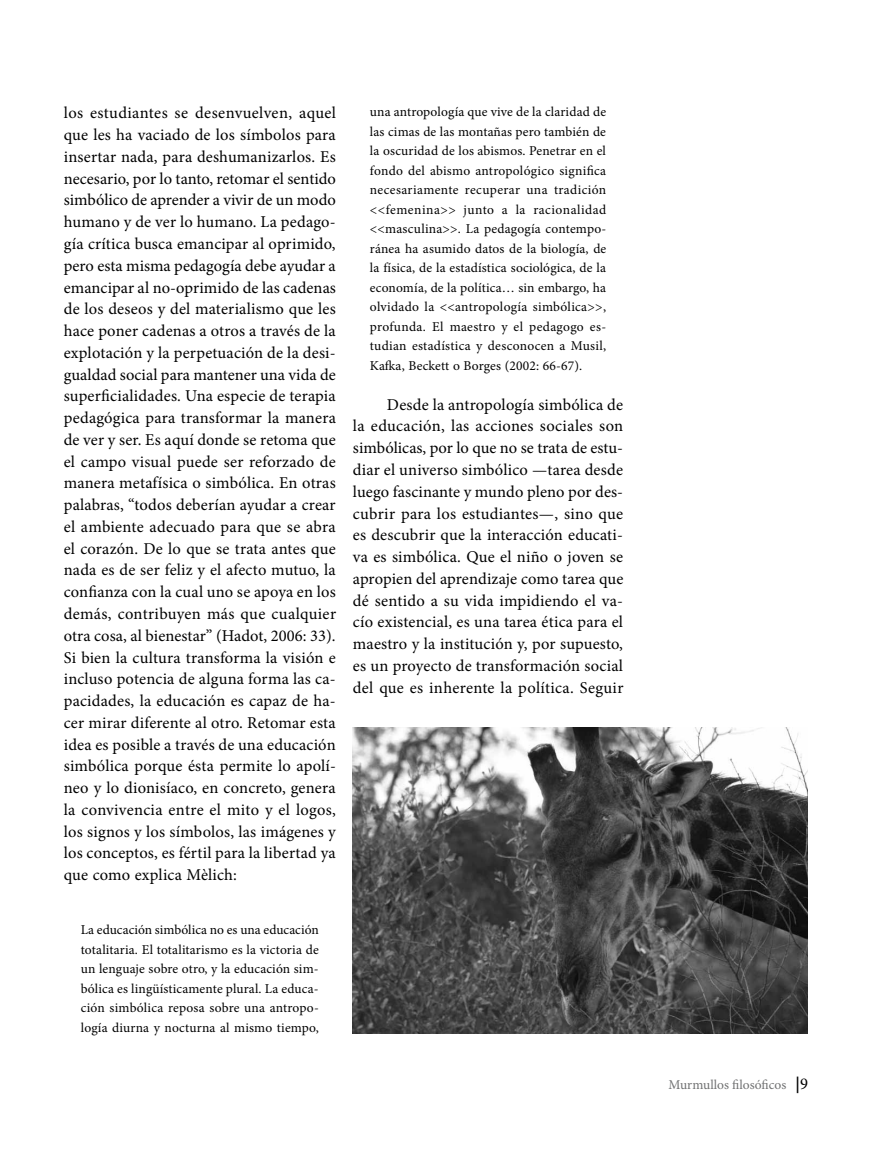
<style>
.page{position:relative;width:893px;height:1149px;background:#fff}
.page>*{position:absolute;margin:0;border:0;box-sizing:border-box;transform-origin:0 0}
.t1{font:16.5px/21.8px "Minion Pro";letter-spacing:.01em;color:#000;text-align:justify}
.t2{font:13.5px/19.5px "Minion Pro";letter-spacing:.01em;color:#000;text-align:justify}
.t3{font:13.5px "Minion Pro";color:#707172}
.s1{font-weight:700;font-size:16.5px;color:#000}
.s2{font-size:16.5px;color:#000}
</style>
<div class="page">
<img style="left:353px;top:727px;width:455px;height:306px">
<p class="t1" style="left:64px;top:102px;width:274px">los estudiantes se desenvuelven, aquel que les ha vaciado de los símbolos para insertar nada, para deshumanizarlos. Es necesario, por lo tanto, retomar el sentido simbólico de aprender a vivir de un modo humano y de ver lo humano. La pedago&shy;gía crítica busca emancipar al oprimido, pero esta misma pedagogía debe ayudar a emancipar al no-oprimido de las cadenas de los deseos y del materialismo que les hace poner cadenas a otros a través de la explotación y la perpetuación de la desi&shy;gualdad social para mantener una vida de superficialidades. Una especie de terapia pedagógica para transformar la manera de ver y ser. Es aquí donde se retoma que el campo visual puede ser reforzado de manera metafísica o simbólica. En otras palabras, “todos deberían ayudar a crear el ambiente adecuado para que se abra el corazón. De lo que se trata antes que nada es de ser feliz y el afecto mutuo, la confianza con la cual uno se apoya en los demás, contribuyen más que cualquier otra cosa, al bienestar” (Hadot, 2006: 33).<br>Si bien la cultura transforma la visión e incluso potencia de alguna forma las ca&shy;pacidades, la educación es capaz de ha&shy;cer mirar diferente al otro. Retomar esta idea es posible a través de una educación simbólica porque ésta permite lo apolí&shy;neo y lo dionisíaco, en concreto, genera la convivencia entre el mito y el logos, los signos y los símbolos, las imágenes y los conceptos, es fértil para la libertad ya que como explica Mèlich:</p>
<p class="t2" style="left:81px;top:920px;width:240px">La educación simbólica no es una educación totalitaria. El totalitarismo es la victoria de un lenguaje sobre otro, y la educación sim&shy;bólica es lingüísticamente plural. La educa&shy;ción simbólica reposa sobre una antropo&shy;logía diurna y nocturna al mismo tiempo,</p>
<p class="t2" style="left:370px;top:102px;width:238px">una antropología que vive de la claridad de las cimas de las montañas pero también de la oscuridad de los abismos. Penetrar en el fondo del abismo antropológico significa necesariamente recuperar una tradición &lt;&lt;femenina&gt;&gt; junto a la racionalidad &lt;&lt;masculina&gt;&gt;. La pedagogía contempo&shy;ránea ha asumido datos de la biología, de la física, de la estadística sociológica, de la economía, de la política… sin embargo, ha olvidado la &lt;&lt;antropología simbólica&gt;&gt;, profunda. El maestro y el pedagogo es&shy;tudian estadística y desconocen a Musil, Kafka, Beckett o Borges (2002: 66-67).</p>
<p class="t1" style="left:353px;top:393px;width:272px;text-indent:34px">Desde la antropología simbólica de la educación, las acciones sociales son simbólicas, por lo que no se trata de estu&shy;diar el universo simbólico —tarea desde luego fascinante y mundo pleno por des&shy;cubrir para los estudiantes—, sino que es descubrir que la interacción educati&shy;va es simbólica. Que el niño o joven se apropien del aprendizaje como tarea que dé sentido a su vida impidiendo el va&shy;cío existencial, es una tarea ética para el maestro y la institución y, por supuesto, es un proyecto de transformación social del que es inherente la política. Seguir</p>
<p class="t3" style="left:668px;top:1074px;width:141px">Murmullos filosóficos <span class="s1">|</span><span class="s2">9</span></p>
</div>
